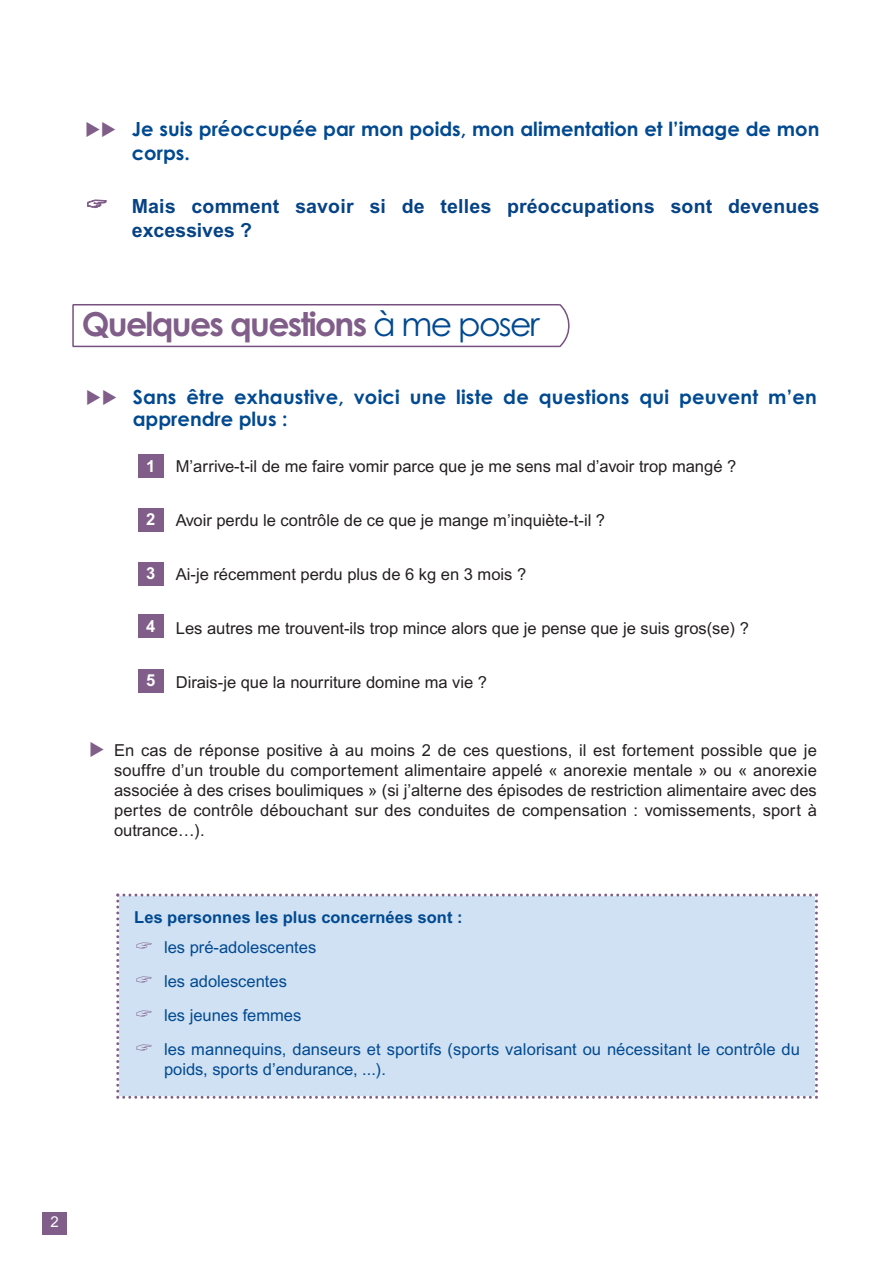
<style>
.page{position:relative;width:893px;height:1263px;background:#fff}
.page>*{position:absolute;margin:0;border:0;box-sizing:border-box;transform-origin:0 0}
.t1{font:700 33px "Century Gothic";letter-spacing:-.05em;color:#805e89}
.t2{font:700 19.5px/22.5px "Century Gothic";color:#014990}
.t3{font:700 19.5px/24.3px "Arial";letter-spacing:.01em;color:#054286}
.t4{font:16.5px/20px "Arial";color:#231f20;text-align:justify}
.t5{font:16.5px/34px "Arial";letter-spacing:.005em;color:#014990}
.t6{font:700 16.5px "Arial";color:#014990}
.t7{font:700 16.5px "Arial";color:#fff}
.t8{font:15px "Arial";color:#fff}
.s1{font-weight:400;color:#014990}
</style>
<div class="page">
<div style="left:43px;top:1212px;width:24px;height:22px;background:#805e89"></div>
<hr style="left:73px;top:304px;width:487px;height:1px;background:#76507e">
<hr style="left:73px;top:346px;width:487px;height:1px;background:#76507e">
<hr style="left:72px;top:305px;width:2px;height:41px;background:#76507e">
<svg style="left:557px;top:304px;width:13px;height:44px"></svg>
<div style="left:138px;top:454px;width:26px;height:24px;background:#805e89"></div>
<div style="left:138px;top:508px;width:26px;height:23px;background:#805e89"></div>
<div style="left:138px;top:562px;width:26px;height:23px;background:#805e89"></div>
<div style="left:138px;top:615px;width:26px;height:23px;background:#805e89"></div>
<div style="left:138px;top:669px;width:26px;height:23px;background:#805e89"></div>
<div style="left:116px;top:893px;width:702px;height:206px;background:#cfe1f3"></div>
<p class="t2" style="left:132px;top:118px;width:689px;line-height:24px">Je suis préoccupée par mon poids, mon alimentation et l’image de mon corps.</p>
<p class="t3" style="left:132px;top:196px;width:689px">Mais comment savoir si de telles préoccupations sont devenues excessives ?</p>
<h1 class="t1" style="left:82px;top:306px;width:459px">Quelques questions <span class="s1">à me poser</span></h1>
<p class="t2" style="left:133px;top:386px;width:686px">Sans être exhaustive, voici une liste de questions qui peuvent m’en apprendre plus :</p>
<p class="t4" style="left:176px;top:458px;width:562px">M’arrive-t-il de me faire vomir parce que je me sens mal d’avoir trop mangé ?</p>
<p class="t4" style="left:176px;top:512px;width:431px">Avoir perdu le contrôle de ce que je mange m’inquiète-t-il ?</p>
<p class="t4" style="left:176px;top:566px;width:352px">Ai-je récemment perdu plus de 6 kg en 3 mois ?</p>
<p class="t4" style="left:176px;top:620px;width:575px">Les autres me trouvent-ils trop mince alors que je pense que je suis gros(se) ?</p>
<p class="t4" style="left:176px;top:673px;width:313px">Dirais-je que la nourriture domine ma vie ?</p>
<p class="t7" style="left:146px;top:460px;width:11px">1</p>
<p class="t7" style="left:146px;top:514px;width:11px">2</p>
<p class="t7" style="left:146px;top:568px;width:11px">3</p>
<p class="t7" style="left:146px;top:620px;width:11px">4</p>
<p class="t7" style="left:146px;top:675px;width:11px">5</p>
<p class="t4" style="left:114px;top:742px;width:704px">En cas de réponse positive à au moins 2 de ces questions, il est fortement possible que je souffre d’un trouble du comportement alimentaire appelé « anorexie mentale » ou « anorexie associée à des crises boulimiques » (si j’alterne des épisodes de restriction alimentaire avec des pertes de contrôle débouchant sur des conduites de compensation : vomissements, sport à outrance…).</p>
<p class="t6" style="left:134px;top:911px;width:330px">Les personnes les plus concernées sont :</p>
<p class="t5" style="left:164px;top:931px;width:637px">les pré-adolescentes<br>les adolescentes<br>les jeunes femmes<br>les mannequins, danseurs et sportifs (sports valorisant ou nécessitant le contrôle du</p>
<p class="t5" style="left:164px;top:1054px;width:224px">poids, sports d’endurance, ...).</p>
<p class="t8" style="left:50px;top:1216px;width:10px">2</p>
</div>
